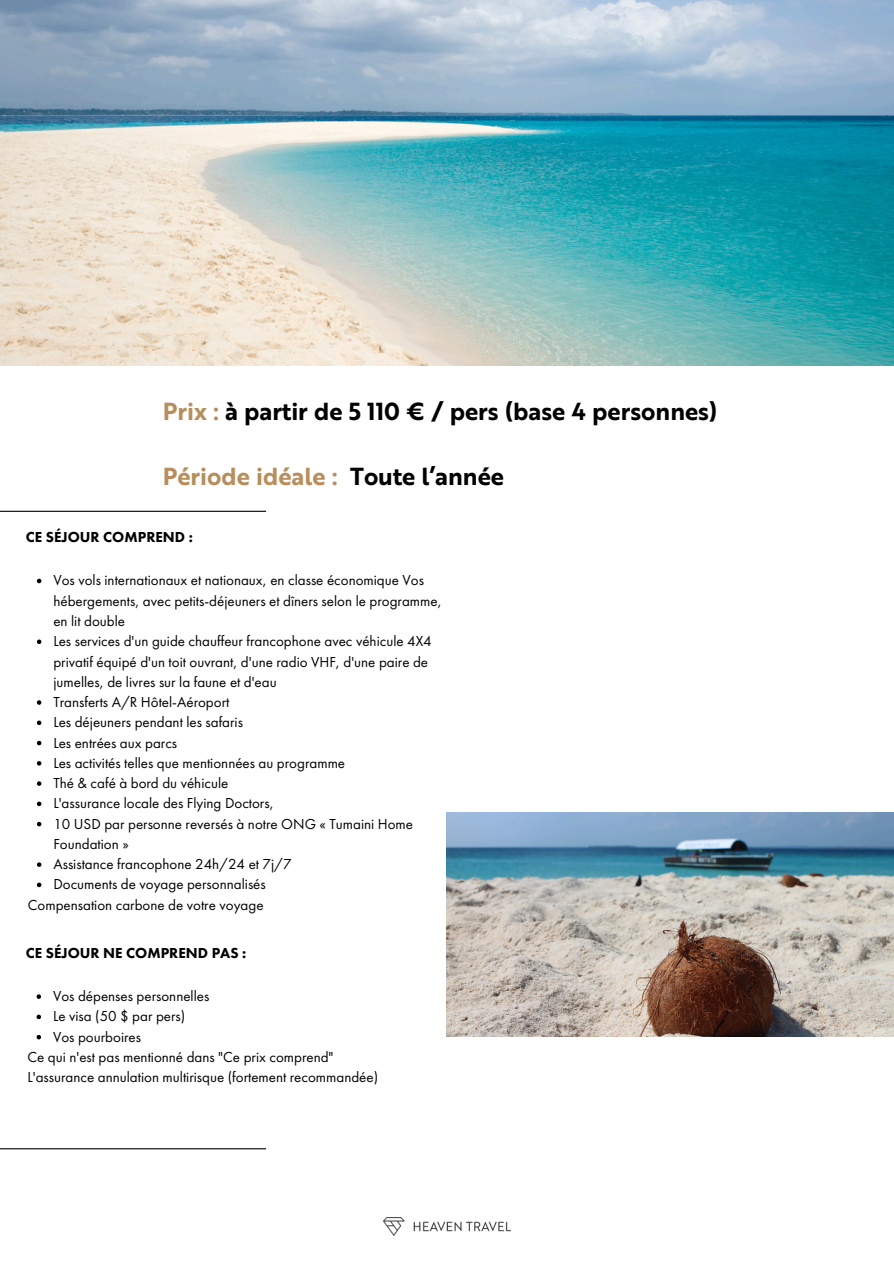
<style>
.page{position:relative;width:894px;height:1264px;background:#fff}
.page>*{position:absolute;margin:0;border:0;box-sizing:border-box;transform-origin:0 0}
.t1{font:700 24px "Brother 1816";color:#000}
.t2{font:700 24px "Brother 1816";color:#b88e5d}
.t3{font:15px/20.2px "Futura PT";color:#000}
.t4{font:800 15px "Futura PT";color:#000}
.s1{color:#b88e5d}
</style>
<div class="page">
<img style="left:383px;top:1217px;width:127px;height:18px">
<hr style="left:0;top:1148px;width:266px;height:1px;background:#000">
<hr style="left:0;top:510px;width:266px;height:2px;background:#000">
<img style="left:446px;top:812px;width:447px;height:224px">
<svg style="left:37px;top:578px;width:4px;height:5px"></svg>
<svg style="left:37px;top:639px;width:4px;height:5px"></svg>
<svg style="left:37px;top:700px;width:4px;height:4px"></svg>
<svg style="left:37px;top:720px;width:4px;height:5px"></svg>
<svg style="left:37px;top:740px;width:4px;height:5px"></svg>
<svg style="left:37px;top:761px;width:4px;height:4px"></svg>
<svg style="left:37px;top:781px;width:4px;height:4px"></svg>
<svg style="left:37px;top:801px;width:4px;height:5px"></svg>
<svg style="left:37px;top:821px;width:4px;height:5px"></svg>
<svg style="left:37px;top:862px;width:4px;height:4px"></svg>
<svg style="left:37px;top:882px;width:4px;height:5px"></svg>
<img style="left:0;top:0;width:893px;height:366px">
<svg style="left:37px;top:994px;width:4px;height:4px"></svg>
<svg style="left:37px;top:1014px;width:4px;height:5px"></svg>
<svg style="left:37px;top:1034px;width:4px;height:5px"></svg>
<h2 class="t1" style="left:163px;top:401px;width:556px"><span class="s1">Prix :</span> à partir de 5 110 € / pers (base 4 personnes)</h2>
<p class="t2" style="left:163px;top:467px;width:176px">Période idéale :</p>
<p class="t1" style="left:350px;top:467px;width:155px">Toute l’année</p>
<h1 class="t4" style="left:26px;top:527px;width:169px">CE SÉJOUR COMPREND :</h1>
<h2 class="t3" style="left:53px;top:570px;width:390px">Vos vols internationaux et nationaux, en classe économique Vos hébergements, avec petits-déjeuners et dîners selon le programme, en lit double</h2>
<p class="t3" style="left:53px;top:631px;width:380px">Les services d'un guide chauffeur francophone avec véhicule 4X4 privatif équipé d'un toit ouvrant, d'une radio VHF, d'une paire de jumelles, de livres sur la faune et d'eau</p>
<p class="t3" style="left:53px;top:691px;width:177px">Transferts A/R Hôtel-Aéroport</p>
<p class="t3" style="left:53px;top:712px;width:191px">Les déjeuners pendant les safaris</p>
<p class="t3" style="left:53px;top:732px;width:125px">Les entrées aux parcs</p>
<p class="t3" style="left:53px;top:752px;width:293px">Les activités telles que mentionnées au programme</p>
<p class="t3" style="left:53px;top:772px;width:176px">Thé &amp; café à bord du véhicule</p>
<p class="t3" style="left:53px;top:793px;width:222px">L'assurance locale des Flying Doctors,</p>
<p class="t3" style="left:53px;top:813px;width:361px">10 USD par personne reversés à notre ONG « Tumaini Home<br>Foundation »</p>
<p class="t3" style="left:53px;top:853px;width:240px">Assistance francophone 24h/24 et 7j/7</p>
<p class="t3" style="left:53px;top:874px;width:214px">Documents de voyage personnalisés</p>
<p class="t3" style="left:28px;top:894px;width:237px">Compensation carbone de votre voyage</p>
<p class="t4" style="left:26px;top:943px;width:222px">CE SÉJOUR NE COMPREND PAS :</p>
<p class="t3" style="left:53px;top:985px;width:158px">Vos dépenses personnelles</p>
<p class="t3" style="left:53px;top:1006px;width:134px">Le visa (50 $ par pers)</p>
<p class="t3" style="left:28px;top:1026px;width:352px;text-indent:25px">Vos pourboires<br>Ce qui n'est pas mentionné dans "Ce prix comprend"<br>L'assurance annulation multirisque (fortement recommandée)</p>
</div>
